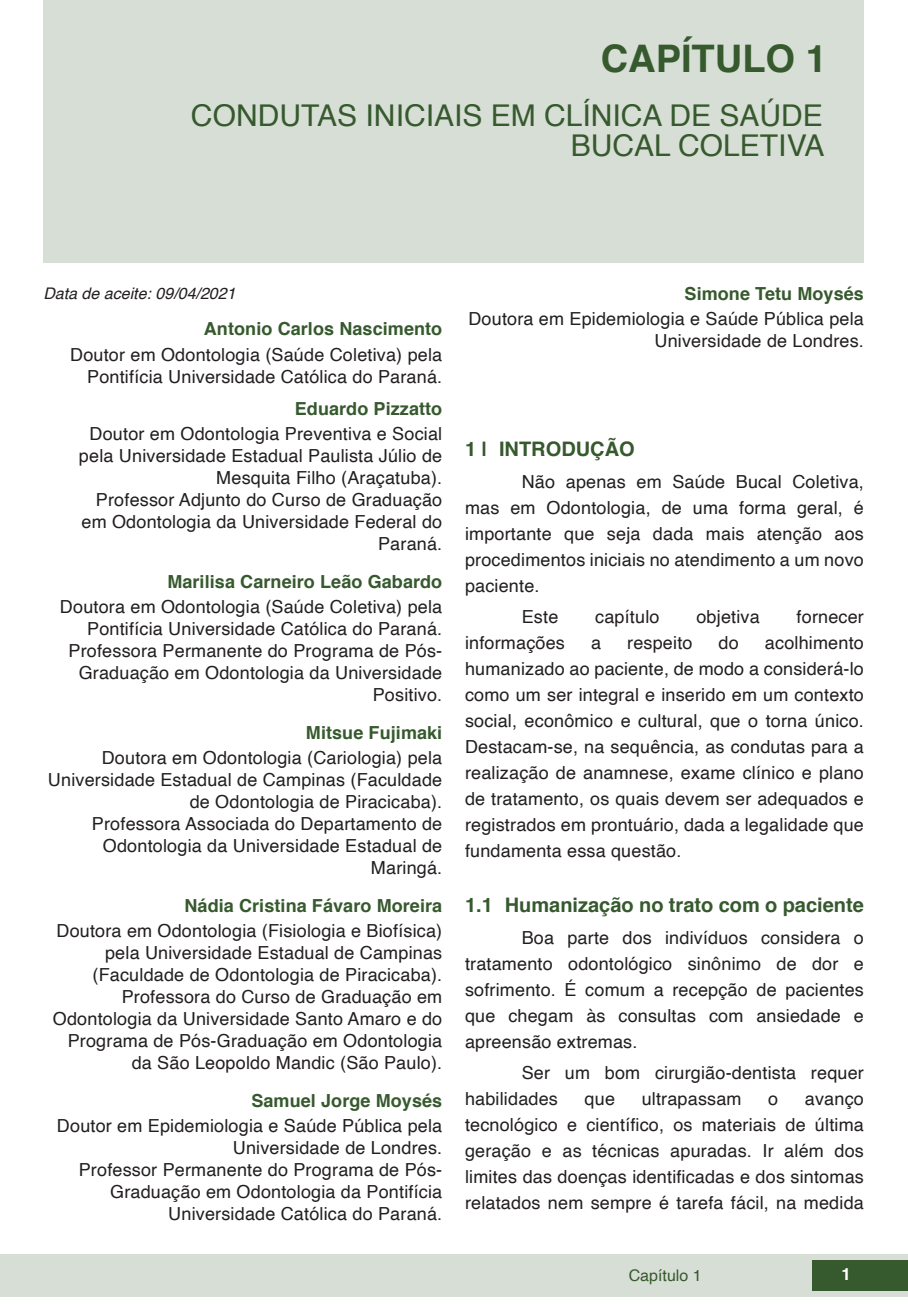
<style>
.page{position:relative;width:908px;height:1304px;background:#fff}
.page>*{position:absolute;margin:0;border:0;box-sizing:border-box;transform-origin:0 0}
.t1{font:700 38px "Helvetica";color:#36592e}
.t2{font:30px/30px "Helvetica";color:#36592e;text-align:right}
.t3{font:700 20px "Helvetica";color:#36592e}
.t4{font:18px/22px "Helvetica";letter-spacing:.01em;color:#231f20;text-align:right}
.t5{font:700 18px "Helvetica";letter-spacing:.005em;color:#36592e}
.t6{font:700 16.8px "Helvetica";color:#fff}
.t7{font:italic 16px "Helvetica";color:#231f20}
.t8{font:16px "Helvetica";color:#36592e}
</style>
<div class="page">
<div style="left:0;top:1254px;width:906px;height:43px;background:#d7ded5"></div>
<div style="left:812px;top:1261px;width:95px;height:30px;background:#36592e"></div>
<div style="left:43px;top:0;width:820px;height:263px;background:#d7ded5"></div>
<h1 class="t1" style="left:600px;top:28px;width:227px">CAPÍTULO 1</h1>
<h2 class="t2" style="left:191px;top:102px;width:634px">CONDUTAS INICIAIS EM CLÍNICA DE SAÚDE<br>BUCAL COLETIVA</h2>
<p class="t7" style="left:43px;top:280px;width:194px">Data de aceite: 09/04/2021</p>
<p class="t5" style="left:204px;top:315px;width:240px">Antonio Carlos Nascimento</p>
<p class="t4" style="left:70px;top:344px;width:373px">Doutor em Odontologia (Saúde Coletiva) pela<br>Pontifícia Universidade Católica do Paraná.</p>
<p class="t5" style="left:295px;top:394px;width:149px">Eduardo Pizzatto</p>
<p class="t4" style="left:79px;top:423px;width:364px">Doutor em Odontologia Preventiva e Social pela Universidade Estadual Paulista Júlio de Mesquita Filho (Araçatuba).<br>Professor Adjunto do Curso de Graduação em Odontologia da Universidade Federal do Paraná.</p>
<p class="t5" style="left:167px;top:567px;width:276px">Marilisa Carneiro Leão Gabardo</p>
<p class="t4" style="left:60px;top:596px;width:383px">Doutora em Odontologia (Saúde Coletiva) pela Pontifícia Universidade Católica do Paraná.<br>Professora Permanente do Programa de Pós-Graduação em Odontologia da Universidade Positivo.</p>
<p class="t5" style="left:306px;top:718px;width:138px">Mitsue Fujimaki</p>
<p class="t4" style="left:48px;top:747px;width:395px">Doutora em Odontologia (Cariologia) pela Universidade Estadual de Campinas (Faculdade de Odontologia de Piracicaba).<br>Professora Associada do Departamento de Odontologia da Universidade Estadual de Maringá.</p>
<p class="t5" style="left:184px;top:891px;width:259px">Nádia Cristina Fávaro Moreira</p>
<p class="t4" style="left:53px;top:920px;width:390px">Doutora em Odontologia (Fisiologia e Biofísica) pela Universidade Estadual de Campinas (Faculdade de Odontologia de Piracicaba).<br>Professora do Curso de Graduação em Odontologia da Universidade Santo Amaro e do Programa de Pós-Graduação em Odontologia da São Leopoldo Mandic (São Paulo).</p>
<p class="t5" style="left:251px;top:1086px;width:192px">Samuel Jorge Moysés</p>
<p class="t4" style="left:57px;top:1115px;width:386px">Doutor em Epidemiologia e Saúde Pública pela Universidade de Londres.<br>Professor Permanente do Programa de Pós-Graduação em Odontologia da Pontifícia Universidade Católica do Paraná.</p>
<p class="t5" style="left:684px;top:279px;width:181px">Simone Tetu Moysés</p>
<p class="t4" style="left:468px;top:309px;width:397px">Doutora em Epidemiologia e Saúde Pública pela<br>Universidade de Londres.</p>
<p class="t3" style="left:465px;top:433px;width:171px">1 | INTRODUÇÃO</p>
<p class="t4" style="left:465px;top:469px;width:400px;line-height:26px;text-align:justify;text-indent:57px">Não apenas em Saúde Bucal Coletiva, mas em Odontologia, de uma forma geral, é importante que seja dada mais atenção aos procedimentos iniciais no atendimento a um novo paciente.</p>
<p class="t4" style="left:521px;top:607px;width:38px">Este</p>
<p class="t4" style="left:595px;top:607px;width:66px">capítulo</p>
<p class="t4" style="left:696px;top:607px;width:65px">objetiva</p>
<p class="t4" style="left:796px;top:607px;width:69px">fornecer</p>
<p class="t4" style="left:465px;top:633px;width:101px">informações</p>
<p class="t4" style="left:590px;top:633px;width:12px">a</p>
<p class="t4" style="left:627px;top:633px;width:67px">respeito</p>
<p class="t4" style="left:718px;top:633px;width:22px">do</p>
<p class="t4" style="left:465px;top:631px;width:400px;line-height:26px;text-align:justify;text-indent:300px">acolhimento humanizado ao paciente, de modo a considerá-lo como um ser integral e inserido em um contexto social, econômico e cultural, que o torna único.<br>Destacam-se, na sequência, as condutas para a realização de anamnese, exame clínico e plano de tratamento, os quais devem ser adequados e registrados em prontuário, dada a legalidade que fundamenta essa questão.</p>
<p class="t3" style="left:465px;top:889px;width:400px">1.1 Humanização no trato com o paciente</p>
<p class="t4" style="left:465px;top:925px;width:400px;line-height:26px;text-align:justify;text-indent:57px">Boa parte dos indivíduos considera o tratamento odontológico sinônimo de dor e sofrimento. É comum a recepção de pacientes que chegam às consultas com ansiedade e apreensão extremas.</p>
<p class="t4" style="left:465px;top:1061px;width:400px;line-height:26px;text-align:left;text-indent:57px">Ser um bom cirurgião-dentista requer habilidades</p>
<p class="t4" style="left:584px;top:1089px;width:32px">que</p>
<p class="t4" style="left:641px;top:1089px;width:101px">ultrapassam</p>
<p class="t4" style="left:767px;top:1089px;width:12px">o</p>
<p class="t4" style="left:465px;top:1087px;width:400px;line-height:26px;text-align:justify;text-indent:340px">avanço tecnológico e científico, os materiais de última geração e as técnicas apuradas. Ir além dos limites das doenças identificadas e dos sintomas relatados nem sempre é tarefa fácil, na medida</p>
<p class="t8" style="left:628px;top:1263px;width:74px">Capítulo 1</p>
<p class="t6" style="left:841px;top:1261px;width:11px">1</p>
</div>
